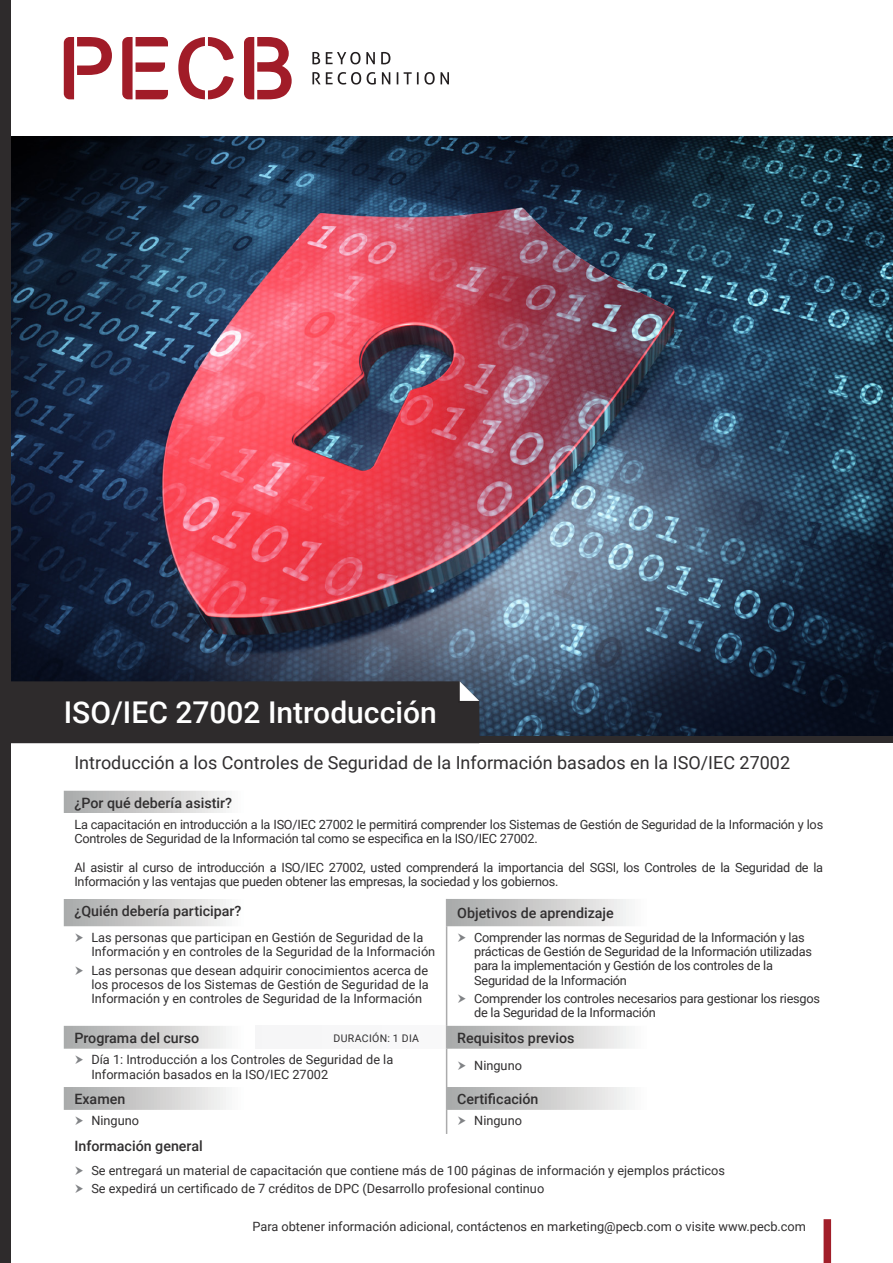
<style>
.page{position:relative;width:893px;height:1263px;background:#fff}
.page>*{position:absolute;margin:0;border:0;box-sizing:border-box;transform-origin:0 0}
.t1{font:500 30px "Roboto";color:#fff}
.t2{font:18px "Roboto";color:#312f30}
.Table1{font:500 14.25px "Roboto";color:#312f30}
.t3{font:12.75px/14.2px "Roboto";letter-spacing:-.02em;color:#312f30}
.t4{font:12.75px/14.2px "Roboto";color:#312f30}
.Table1-2{font:10.5px "Roboto";letter-spacing:.035em;color:#312f30}
</style>
<div class="page">
<img style="left:11px;top:136px;width:882px;height:601px">
<div style="left:824px;top:1219px;width:7px;height:44px;background:#a11e29"></div>
<div style="left:0;top:0;width:11px;height:1263px;background:#2e2b2c"></div>
<div style="left:11px;top:681px;width:468px;height:56px;background:#2e2b2c"></div>
<div style="left:0;top:737px;width:893px;height:6px;background:#2e2b2c"></div>
<svg style="left:64px;top:791px;width:382px;height:319px"></svg>
<div style="left:64px;top:814px;width:765px;height:85px;background:#fff"></div>
<svg style="left:447px;top:899px;width:182px;height:211px"></svg>
<div style="left:255px;top:1026px;width:192px;height:23px;background:#f7f7f8"></div>
<svg style="left:446px;top:899px;width:1px;height:27px"></svg>
<hr style="left:446px;top:926px;width:1px;height:100px;background:#ababac">
<hr style="left:446px;top:1049px;width:1px;height:38px;background:#ababac">
<svg style="left:446px;top:1087px;width:1px;height:47px"></svg>
<svg style="left:446px;top:1026px;width:1px;height:23px"></svg>
<svg style="left:64px;top:37px;width:48px;height:62px"></svg>
<svg style="left:122px;top:37px;width:46px;height:62px"></svg>
<svg style="left:178px;top:37px;width:56px;height:62px"></svg>
<svg style="left:244px;top:37px;width:48px;height:62px"></svg>
<svg style="left:312px;top:52px;width:8px;height:12px"></svg>
<svg style="left:326px;top:52px;width:49px;height:12px"></svg>
<svg style="left:381px;top:52px;width:9px;height:12px"></svg>
<svg style="left:312px;top:72px;width:49px;height:13px"></svg>
<svg style="left:367px;top:72px;width:9px;height:13px"></svg>
<svg style="left:382px;top:72px;width:8px;height:12px"></svg>
<svg style="left:397px;top:72px;width:1px;height:12px"></svg>
<svg style="left:404px;top:72px;width:45px;height:13px"></svg>
<svg style="left:75px;top:933px;width:8px;height:9px"></svg>
<svg style="left:75px;top:966px;width:8px;height:8px"></svg>
<svg style="left:458px;top:933px;width:8px;height:9px"></svg>
<svg style="left:458px;top:994px;width:8px;height:9px"></svg>
<svg style="left:75px;top:1055px;width:8px;height:9px"></svg>
<svg style="left:458px;top:1061px;width:8px;height:9px"></svg>
<p class="t1" style="left:64px;top:692px;width:374px">ISO/IEC 27002 Introducción</p>
<p class="t2" style="left:74px;top:750px;width:717px">Introducción a los Controles de Seguridad de la Información basados en la ISO/IEC 27002</p>
<p class="Table1" style="left:74px;top:792px;width:159px">¿Por qué debería asistir?</p>
<p class="t3" style="left:74px;top:817px;width:750px">La capacitación en introducción a la ISO/IEC 27002 le permitirá comprender los Sistemas de Gestión de Seguridad de la Información y los<br>Controles de Seguridad de la Información tal como se especifica en la ISO/IEC 27002.</p>
<p class="t3" style="left:74px;top:860px;width:750px">Al asistir al curso de introducción a ISO/IEC 27002, usted comprenderá la importancia del SGSI, los Controles de la Seguridad de la<br>Información y las ventajas que pueden obtener las empresas, la sociedad y los gobiernos.</p>
<p class="Table1" style="left:74px;top:900px;width:169px">¿Quién debería participar?</p>
<p class="Table1" style="left:457px;top:903px;width:158px">Objetivos de aprendizaje</p>
<p class="t4" style="left:91px;top:930px;width:345px">Las personas que participan en Gestión de Seguridad de la<br>Información y en controles de la Seguridad de la Información</p>
<p class="t3" style="left:91px;top:962px;width:339px;text-align:justify">Las personas que desean adquirir conocimientos acerca de los procesos de los Sistemas de Gestión de Seguridad de la Información y en controles de Seguridad de la Información</p>
<p class="t3" style="left:474px;top:930px;width:339px">Comprender las normas de Seguridad de la Información y las prácticas de Gestión de Seguridad de la Información utilizadas para la implementación y Gestión de los controles de la Seguridad de la Información</p>
<p class="t3" style="left:474px;top:991px;width:347px">Comprender los controles necesarios para gestionar los riesgos de la Seguridad de la Información</p>
<p class="Table1" style="left:74px;top:1027px;width:126px">Programa del curso</p>
<p class="Table1-2" style="left:333px;top:1031px;width:87px">DURACIÓN: 1 DIA</p>
<p class="Table1" style="left:457px;top:1027px;width:119px">Requisitos previos</p>
<p class="t4" style="left:91px;top:1052px;width:303px">Día 1: Introducción a los Controles de Seguridad de la<br>Información basados en la ISO/IEC 27002</p>
<p class="t4" style="left:474px;top:1058px;width:49px">Ninguno</p>
<p class="Table1" style="left:74px;top:1089px;width:52px">Examen</p>
<p class="Table1" style="left:457px;top:1089px;width:83px">Certificación</p>
<p class="t4" style="left:91px;top:1113px;width:49px">Ninguno</p>
<p class="t4" style="left:474px;top:1113px;width:49px">Ninguno</p>
<p class="Table1" style="left:74px;top:1135px;width:130px">Información general</p>
<p class="t4" style="left:91px;top:1162px;width:635px">Se entregará un material de capacitación que contiene más de 100 páginas de información y ejemplos prácticos</p>
<p class="t4" style="left:91px;top:1181px;width:454px">Se expedirá un certificado de 7 créditos de DPC (Desarrollo profesional continuo</p>
<p class="t4" style="left:252px;top:1219px;width:555px">Para obtener información adicional, contáctenos en marketing@pecb.com o visite www.pecb.com</p>
</div>
